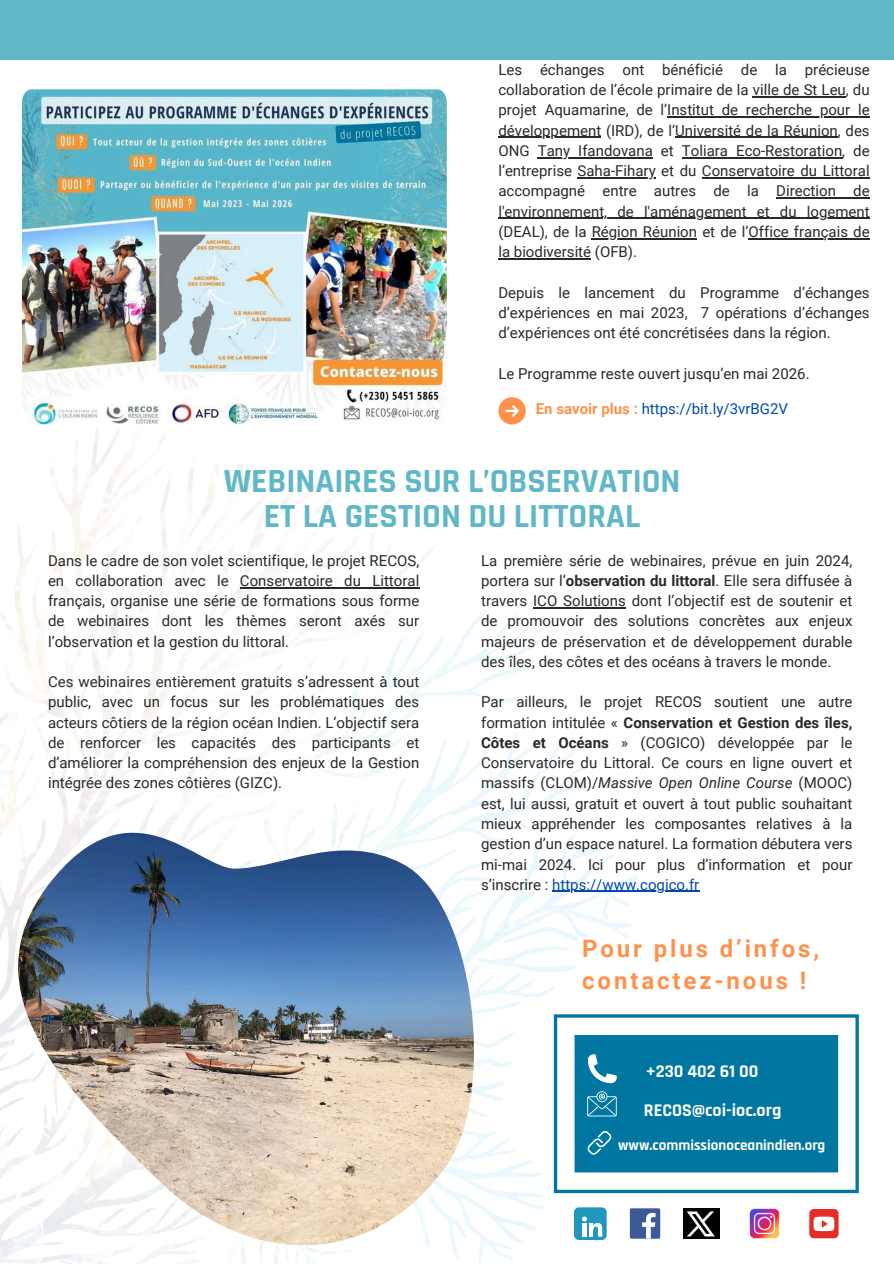
<style>
.page{position:relative;width:894px;height:1264px;background:#fff}
.page>*{position:absolute;margin:0;border:0;box-sizing:border-box;transform-origin:0 0}
.t1{font:700 34.05px/34.8px "Rajdhani";color:#60b7c6;text-align:center}
.t2{font:700 24px/32.7px "Roboto";letter-spacing:.12em;color:#ff914d}
.t3{font:700 18px "Rajdhani";color:#fff}
.t4{font:15px/20.2px "Roboto";color:#292929;text-align:justify}
.t5{font:15px "Roboto";color:#004aad}
.t6{font:700 15px "Rajdhani";color:#fff}
.s1{font-weight:700;color:#ff914d}
.s2{font-weight:700}
.s3{font-style:italic}
.s4{color:#004aad}
</style>
<div class="page">
<div style="left:0;top:0;width:893px;height:60px;background:#60b7c6"></div>
<img style="left:18px;top:428px;width:619px;height:835px">
<img style="left:0;top:576px;width:18px;height:687px">
<img style="left:22px;top:89px;width:424px;height:335px">
<img style="left:18px;top:832px;width:456px;height:412px">
<hr style="left:752px;top:96px;width:93px;height:1px;background:#292929">
<hr style="left:667px;top:116px;width:202px;height:2px;background:#292929">
<hr style="left:498px;top:137px;width:103px;height:1px;background:#292929">
<hr style="left:674px;top:137px;width:163px;height:1px;background:#292929">
<hr style="left:537px;top:157px;width:115px;height:1px;background:#292929">
<hr style="left:681px;top:157px;width:161px;height:1px;background:#292929">
<hr style="left:577px;top:177px;width:78px;height:1px;background:#292929">
<hr style="left:701px;top:177px;width:168px;height:1px;background:#292929">
<hr style="left:776px;top:197px;width:93px;height:2px;background:#292929">
<hr style="left:498px;top:218px;width:371px;height:1px;background:#292929">
<hr style="left:591px;top:238px;width:106px;height:1px;background:#292929">
<hr style="left:748px;top:238px;width:121px;height:1px;background:#292929">
<hr style="left:498px;top:258px;width:93px;height:1px;background:#292929">
<svg style="left:498px;top:397px;width:27px;height:27px"></svg>
<svg style="left:553px;top:1014px;width:305px;height:179px;fill:#0076a1"></svg>
<svg style="left:587px;top:1054px;width:29px;height:29px"></svg>
<svg style="left:587px;top:1090px;width:29px;height:26px"></svg>
<div style="left:629px;top:1208px;width:31px;height:30px;background:#3d5a98;border-radius:2px"></div>
<svg style="left:642px;top:1212px;width:13px;height:26px"></svg>
<div style="left:574px;top:1207px;width:32px;height:32px;background:#2197bd;border-radius:5px"></div>
<svg style="left:582px;top:1216px;width:20px;height:20px"></svg>
<div style="left:809px;top:1208px;width:29px;height:30px;background:#e52d27;border-radius:4px"></div>
<svg style="left:813px;top:1216px;width:21px;height:15px"></svg>
<img style="left:683px;top:1208px;width:36px;height:30px">
<img style="left:749px;top:1208px;width:31px;height:31px">
<svg style="left:587px;top:1130px;width:24px;height:25px"></svg>
<hr style="left:240px;top:587px;width:179px;height:1px;background:#292929">
<hr style="left:533px;top:607px;width:92px;height:1px;background:#292929">
<hr style="left:552px;top:890px;width:147px;height:2px;background:#004aad">
<p class="t4" style="left:498px;top:60px;width:373px">Les échanges ont bénéficié de la précieuse collaboration de l’école primaire de la ville de St Leu, du projet Aquamarine, de l’Institut de recherche pour le</p>
<p class="t4" style="left:498px;top:120px;width:372px">développement (IRD), de l’Université de la Réunion, des<br>ONG</p>
<p class="t4" style="left:498px;top:141px;width:372px;text-align:right">Tany Ifandovana et Toliara Eco-Restoration, de l’entreprise Saha-Fihary et du Conservatoire du Littoral</p>
<p class="t4" style="left:498px;top:181px;width:372px">accompagné entre autres de la Direction de</p>
<p class="t4" style="left:498px;top:201px;width:372px">l'environnement, de l'aménagement et du logement (DEAL), de la Région Réunion et de l’Office français de</p>
<p class="t4" style="left:498px;top:242px;width:140px">la biodiversité (OFB).</p>
<p class="t4" style="left:498px;top:282px;width:372px">Depuis le lancement du Programme d’échanges d’expériences en mai 2023, 7 opérations d’échanges d’expériences ont été concrétisées dans la région.</p>
<p class="t4" style="left:498px;top:363px;width:312px">Le Programme reste ouvert jusqu’en mai 2026.</p>
<p class="t5" style="left:535px;top:400px;width:254px"><span class="s1">En savoir plus :</span> https://bit.ly/3vrBG2V</p>
<p class="t1" style="left:224px;top:464px;width:458px">WEBINAIRES SUR L’OBSERVATION<br>ET LA GESTION DU LITTORAL</p>
<h2 class="t4" style="left:481px;top:550px;width:372px">La première série de webinaires, prévue en juin 2024, portera sur l’<span class="s2">observation du littoral</span>. Elle sera diffusée à travers ICO Solutions dont l’objectif est de soutenir et de promouvoir des solutions concrètes aux enjeux majeurs de préservation et de développement durable des îles, des côtes et des océans à travers le monde.</h2>
<p class="t4" style="left:481px;top:692px;width:372px">Par ailleurs, le projet RECOS soutient une autre formation intitulée « <span class="s2">Conservation et Gestion des îles, Côtes et Océans</span> » (COGICO) développée par le Conservatoire du Littoral. Ce cours en ligne ouvert et massifs (CLOM)/<span class="s3">Massive Open Online Course</span> (MOOC) est, lui aussi, gratuit et ouvert à tout public souhaitant mieux appréhender les composantes relatives à la gestion d’un espace naturel. La formation débutera vers mi-mai 2024. Ici pour plus d’information et pour s’inscrire : <span class="s4">https://www.cogico.fr</span></p>
<h1 class="t4" style="left:48px;top:550px;width:372px">Dans le cadre de son volet scientifique, le projet RECOS, en collaboration avec le Conservatoire du Littoral français, organise une série de formations sous forme de webinaires dont les thèmes seront axés sur l’observation et la gestion du littoral.</h1>
<p class="t4" style="left:48px;top:672px;width:372px">Ces webinaires entièrement gratuits s’adressent à tout public, avec un focus sur les problématiques des acteurs côtiers de la région océan Indien. L’objectif sera de renforcer les capacités des participants et d’améliorer la compréhension des enjeux de la Gestion intégrée des zones côtières (GIZC).</p>
<h3 class="t2" style="left:582px;top:932px;width:238px">Pour plus d’infos, contactez-nous !</h3>
<p class="t3" style="left:645px;top:1060px;width:114px">+230 402 61 00</p>
<h4 class="t3" style="left:643px;top:1099px;width:139px">RECOS@coi-ioc.org</h4>
<p class="t6" style="left:618px;top:1135px;width:209px">www.commissionoceanindien.org</p>
</div>
